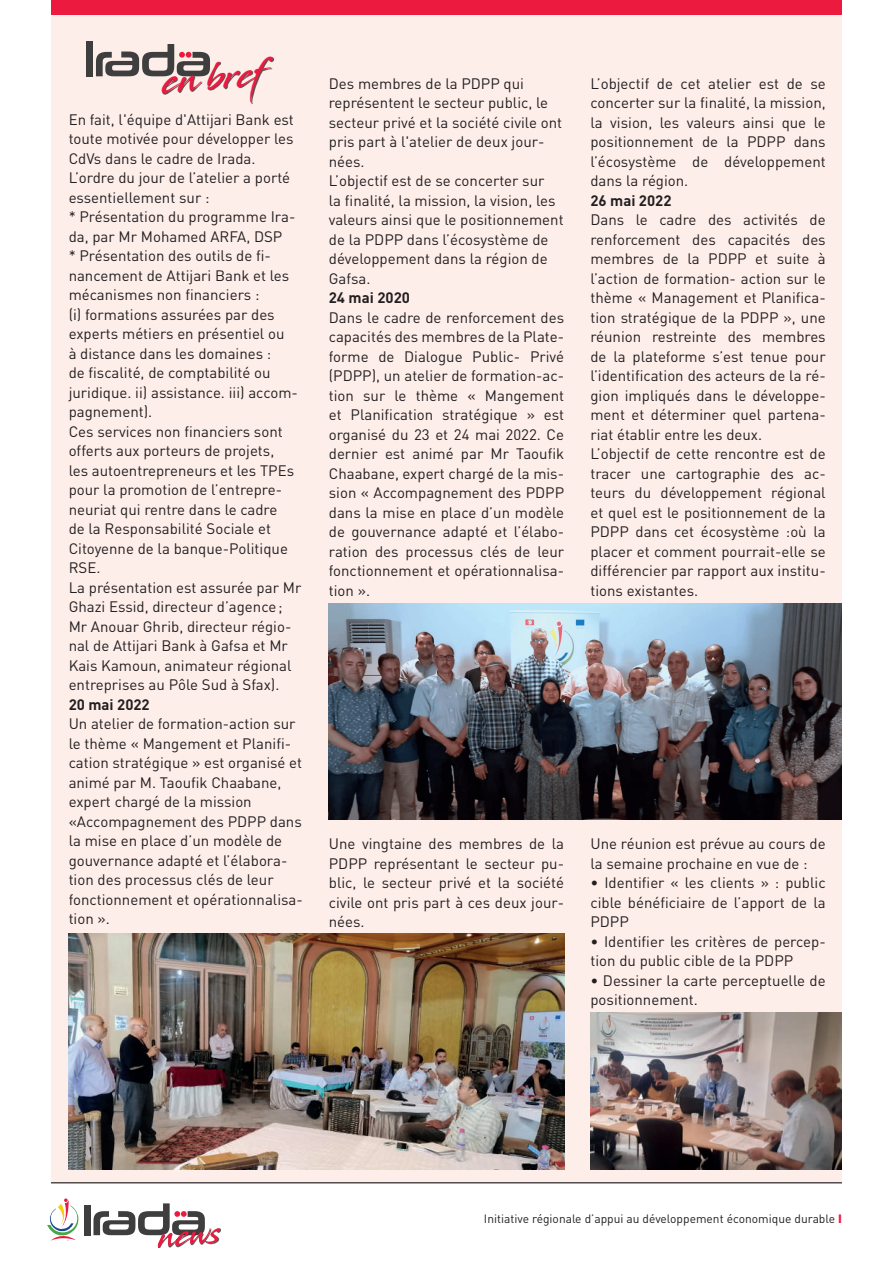
<style>
.page{position:relative;width:893px;height:1263px;background:#fff}
.page>*{position:absolute;margin:0;border:0;box-sizing:border-box;transform-origin:0 0}
.t1{font:36.3px "Stingray";color:#ed1a40;scale:.86 1}
.t2{font:15px/19.5px "DIN";color:#231f20}
.t3{font:700 15px "DIN";color:#231f20}
.t4{font:12px "DIN";color:#231f20}
.s1{font-weight:900;color:#ed1a40}
</style>
<div class="page">
<div style="left:51px;top:15px;width:791px;height:1168px;background:#feeeea"></div>
<div style="left:51px;top:0;width:791px;height:15px;background:#ed1a40"></div>
<hr style="left:51px;top:1182px;width:791px;height:1px;background:#231f20">
<img style="left:69px;top:933px;width:495px;height:236px">
<img style="left:329px;top:603px;width:513px;height:217px">
<img style="left:590px;top:1012px;width:252px;height:157px">
<div style="left:84px;top:1205px;width:7px;height:30px;background:#3e3e3f"></div>
<svg style="left:47px;top:1198px;width:32px;height:43px"></svg>
<div style="left:158px;top:1229px;width:63px;height:19px;background:#231f20;opacity:.75"></div>
<svg style="left:93px;top:1203px;width:127px;height:44px"></svg>
<div style="left:86px;top:41px;width:7px;height:35px;background:#3e3e3f"></div>
<svg style="left:96px;top:44px;width:114px;height:32px"></svg>
<div style="left:162px;top:58px;width:112px;height:46px;background:#231f20;opacity:.75"></div>
<h1 class="t1" style="left:162px;top:57px;width:121px;rotate:-5deg">en bref</h1>
<p class="t2" style="left:69px;top:109px;width:234px">En fait, l'équipe d'Attijari Bank est toute motivée pour développer les<br>CdVs dans le cadre de Irada.<br>L’ordre du jour de l’atelier a porté essentiellement sur :<br>* Présentation du programme Ira&shy;da, par Mr Mohamed ARFA, DSP<br>* Présentation des outils de fi&shy;nancement de Attijari Bank et les mécanismes non financiers :<br>(i) formations assurées par des experts métiers en présentiel ou<br>à distance dans les domaines :<br>de fiscalité, de comptabilité ou juridique. ii) assistance. iii) accom&shy;pagnement).<br>Ces services non financiers sont offerts aux porteurs de projets,<br>les autoentrepreneurs et les TPEs pour la promotion de l’entrepre&shy;neuriat qui rentre dans le cadre<br>de la Responsabilité Sociale et<br>Citoyenne de la banque-Politique<br>RSE.<br>La présentation est assurée par Mr<br>Ghazi Essid, directeur d’agence;<br>Mr Anouar Ghrib, directeur régio&shy;nal de Attijari Bank à Gafsa et Mr<br>Kais Kamoun, animateur régional entreprises au Pôle Sud à Sfax).</p>
<p class="t3" style="left:69px;top:695px;width:83px">20 mai 2022</p>
<p class="t2" style="left:69px;top:714px;width:236px">Un atelier de formation-action sur le thème « Mangement et Planifi&shy;cation stratégique » est organisé et animé par M. Taoufik Chaabane, expert chargé de la mission «Accompagnement des PDPP dans la mise en place d’un modèle de gouvernance adapté et l’élabora&shy;tion des processus clés de leur fonctionnement et opérationnalisa&shy;tion ».</p>
<p class="t2" style="left:329px;top:73px;width:236px">Des membres de la PDPP qui représentent le secteur public, le secteur privé et la société civile ont pris part à l'atelier de deux jour&shy;nées.<br>L’objectif est de se concerter sur<br>la finalité, la mission, la vision, les valeurs ainsi que le positionnement de la PDPP dans l’écosystème de développement dans la région de<br>Gafsa.</p>
<p class="t3" style="left:329px;top:288px;width:83px">24 mai 2020</p>
<p class="t2" style="left:329px;top:307px;width:237px;text-align:justify">Dans le cadre de renforcement des capacités des membres de la Plate&shy;forme de Dialogue Public- Privé (PDPP), un atelier de formation-ac&shy;tion sur le thème « Mangement et Planification stratégique » est organisé du 23 et 24 mai 2022. Ce dernier est animé par Mr Taoufik Chaabane, expert chargé de la mis&shy;sion « Accompagnement des PDPP dans la mise en place d’un modèle de gouvernance adapté et l’élabo&shy;ration des processus clés de leur fonctionnement et opérationnalisa&shy;tion ».</p>
<p class="t2" style="left:590px;top:73px;width:237px;text-align:justify">L’objectif de cet atelier est de se concerter sur la finalité, la mission, la vision, les valeurs ainsi que le positionnement de la PDPP dans l’écosystème de développement dans la région.</p>
<p class="t3" style="left:590px;top:191px;width:83px">26 mai 2022</p>
<p class="t2" style="left:590px;top:210px;width:237px">Dans le cadre des activités de renforcement des capacités des membres de la PDPP et suite à l’action de formation- action sur le thème « Management et Planifica&shy;tion stratégique de la PDPP », une réunion restreinte des membres de la plateforme s’est tenue pour l’identification des acteurs de la ré&shy;gion impliqués dans le développe&shy;ment et déterminer quel partena&shy;riat établir entre les deux.<br>L’objectif de cette rencontre est de tracer une cartographie des ac&shy;teurs du développement régional et quel est le positionnement de la<br>PDPP dans cet écosystème :où la placer et comment pourrait-elle se différencier par rapport aux institu&shy;tions existantes.</p>
<p class="t2" style="left:329px;top:834px;width:237px;text-align:justify">Une vingtaine des membres de la PDPP représentant le secteur pu&shy;blic, le secteur privé et la société civile ont pris part à ces deux jour&shy;nées.</p>
<p class="t2" style="left:590px;top:834px;width:237px">Une réunion est prévue au cours de la semaine prochaine en vue de :</p>
<p class="t2" style="left:590px;top:873px;width:237px;text-align:justify">• Identifier « les clients » : public cible bénéficiaire de l’apport de la PDPP</p>
<p class="t2" style="left:590px;top:931px;width:237px">• Identifier les critères de percep&shy;tion du public cible de la PDPP</p>
<p class="t2" style="left:590px;top:970px;width:237px">• Dessiner la carte perceptuelle de positionnement.</p>
<p class="t4" style="left:484px;top:1211px;width:359px">Initiative régionale d’appui au développement économique durable <span class="s1">I</span></p>
</div>
